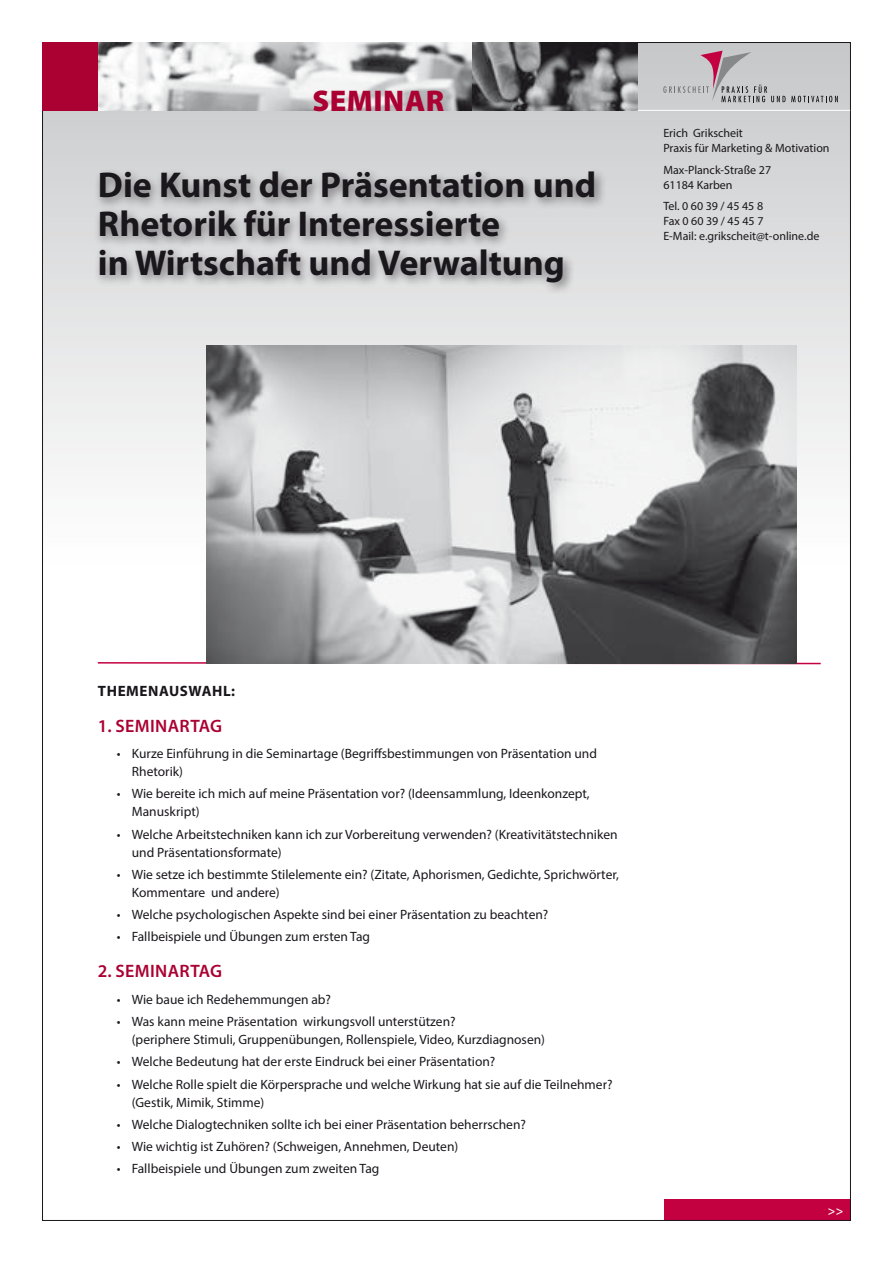
<style>
.page{position:relative;width:893px;height:1263px;background:#fff}
.page>*{position:absolute;margin:0;border:0;box-sizing:border-box;transform-origin:0 0}
.t1{font:700 36px/39px "Myriad Pro";color:#1a171c}
.t2{font:900 30px "Myriad Pro";letter-spacing:.02em;color:#ab0132}
.t3{font:600 18px "Myriad Pro";letter-spacing:.02em;color:#ab0132}
.t4{font:700 15px "Myriad Pro";letter-spacing:.04em;color:#1a171c}
.t5{font:13.5px/18px "Myriad Pro";color:#1a171c}
.t6{font:600 12.75px "Myriad Pro";color:#fff}
.t7{font:12px/15px "Myriad Pro";color:#1a171c}
</style>
<div class="page">
<div style="left:43px;top:43px;width:807px;height:527px;background:linear-gradient(to bottom,#c7c8ca,#fff)"></div>
<div style="left:94px;top:166px;width:513px;height:128px;background:#1a171c;opacity:.5"></div>
<svg style="left:97px;top:661px;width:724px;height:4px"></svg>
<div style="left:664px;top:1198px;width:186px;height:22px;background:#c30040"></div>
<img style="left:207px;top:346px;width:589px;height:317px">
<img style="left:98px;top:43px;width:540px;height:68px">
<div style="left:43px;top:43px;width:55px;height:68px;background:#ab0132"></div>
<hr style="left:638px;top:110px;width:212px;height:1px;background:#fff">
<svg style="left:663px;top:51px;width:175px;height:52px;background:#c0bbbf"></svg>
<h2 class="t2" style="left:312px;top:80px;width:133px">SEMINAR</h2>
<h1 class="t1" style="left:98px;top:164px;width:500px">Die Kunst der Präsentation und<br>Rhetorik für Interessierte<br>in Wirtschaft und Verwaltung</h1>
<p class="t7" style="left:663px;top:125px;width:168px">Erich Grikscheit<br>Praxis für Marketing &amp; Motivation</p>
<p class="t7" style="left:663px;top:162px;width:109px">Max-Planck-Straße 27<br>61184 Karben</p>
<p class="t7" style="left:663px;top:198px;width:158px">Tel.06039/45458<br>Fax06039/45457<br>E-Mail: e.grikscheit@t-online.de</p>
<p class="t4" style="left:98px;top:681px;width:139px">Themenauswahl:</p>
<h3 class="t3" style="left:98px;top:714px;width:126px">1. SEMINARTAG</h3>
<p class="t5" style="left:132px;top:744px;width:467px;text-indent:-15px">• Kurze Einführung in die Seminartage (Begriffsbestimmungen von Präsentation und<br>Rhetorik)</p>
<p class="t5" style="left:132px;top:784px;width:459px;text-indent:-15px">• Wie bereite ich mich auf meine Präsentation vor? (Ideensammlung, Ideenkonzept,<br>Manuskript)</p>
<p class="t5" style="left:132px;top:825px;width:487px;text-indent:-15px">• Welche Arbeitstechniken kann ich zur Vorbereitung verwenden? (Kreativitätstechniken und Präsentationsformate)</p>
<p class="t5" style="left:132px;top:865px;width:489px;text-indent:-15px">• Wie setze ich bestimmte Stilelemente ein? (Zitate, Aphorismen, Gedichte, Sprichwörter,<br>Kommentare und andere)</p>
<p class="t5" style="left:117px;top:905px;width:433px">• Welche psychologischen Aspekte sind bei einer Präsentation zu beachten?</p>
<p class="t5" style="left:117px;top:927px;width:255px">• Fallbeispiele und Übungen zum ersten Tag</p>
<h3 class="t3" style="left:98px;top:960px;width:126px">2. SEMINARTAG</h3>
<p class="t5" style="left:117px;top:990px;width:216px">• Wie baue ich Redehemmungen ab?</p>
<p class="t5" style="left:132px;top:1012px;width:415px;text-indent:-15px">• Was kann meine Präsentation wirkungsvoll unterstützen?<br>(periphere Stimuli, Gruppenübungen, Rollenspiele, Video, Kurzdiagnosen)</p>
<p class="t5" style="left:117px;top:1052px;width:380px">• Welche Bedeutung hat der erste Eindruck bei einer Präsentation?</p>
<p class="t5" style="left:132px;top:1075px;width:482px;text-indent:-15px">• Welche Rolle spielt die Körpersprache und welche Wirkung hat sie auf die Teilnehmer? (Gestik, Mimik, Stimme)</p>
<p class="t5" style="left:117px;top:1115px;width:411px">• Welche Dialogtechniken sollte ich bei einer Präsentation beherrschen?</p>
<p class="t5" style="left:117px;top:1137px;width:343px">• Wie wichtig ist Zuhören? (Schweigen, Annehmen, Deuten)</p>
<p class="t5" style="left:117px;top:1159px;width:264px">• Fallbeispiele und Übungen zum zweiten Tag</p>
<p class="t6" style="left:828px;top:1202px;width:17px">&gt;&gt;</p>
</div>
